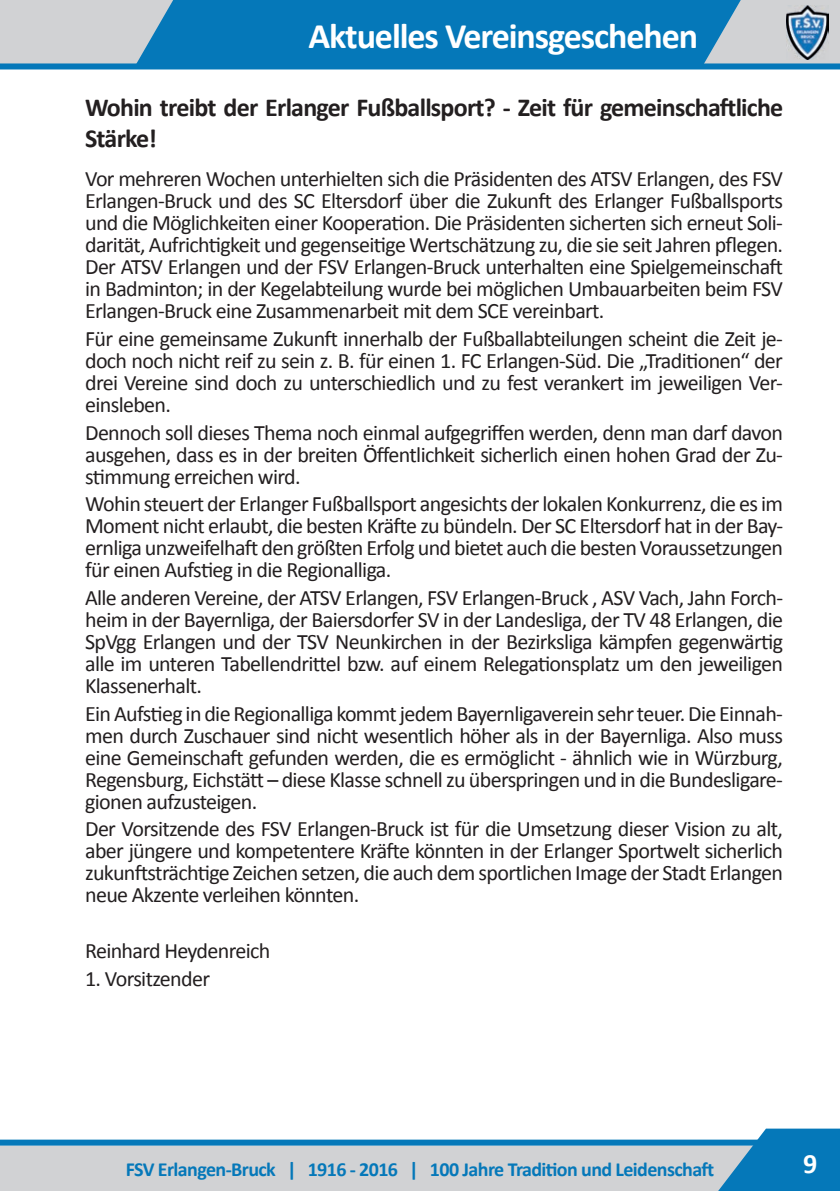
<style>
.page{position:relative;width:840px;height:1191px;background:#fff}
.page>*{position:absolute;margin:0;border:0;box-sizing:border-box;transform-origin:0 0}
.t1{font:700 36px "Calibri";letter-spacing:-.03em;color:#fff}
.t2{font:700 28px "Calibri";color:#fff}
.t3{font:700 26px/31.2px "Calibri";letter-spacing:-.03em;color:#231f20}
.t4{font:22px/22px "Calibri";letter-spacing:-.03em;color:#231f20;text-align:justify}
.t5{font:700 20px "Calibri";letter-spacing:-.03em;color:#0578b9}
</style>
<div class="page">
<div style="left:0;top:0;width:839px;height:63px;background:#d1d2d4"></div>
<div style="left:0;top:63px;width:839px;height:6px;background:#0578b9"></div>
<svg style="left:0;top:1128px;width:839px;height:63px"></svg>
<svg style="left:133px;top:0;width:615px;height:64px;background:#147ebb"></svg>
<img style="left:786px;top:6px;width:41px;height:54px">
<h1 class="t1" style="left:308px;top:10px;width:391px">Aktuelles Vereinsgeschehen</h1>
<p class="t3" style="left:85px;top:91px;width:699px">Wohin treibt der Erlanger Fußballsport? - Zeit für gemeinschaftliche<br>Stärke!</p>
<p class="t4" style="left:85px;top:167px;width:699px">Vor mehreren Wochen unterhielten sich die Präsidenten des ATSV Erlangen, des FSV Erlangen-Bruck und des SC Eltersdorf über die Zukunft des Erlanger Fußballsports und die Möglichkeiten einer Kooperation. Die Präsidenten sicherten sich erneut Soli&shy;darität, Aufrichtigkeit und gegenseitige Wertschätzung zu, die sie seit Jahren pflegen.<br>Der ATSV Erlangen und der FSV Erlangen-Bruck unterhalten eine Spielgemeinschaft in Badminton; in der Kegelabteilung wurde bei möglichen Umbauarbeiten beim FSV Erlangen-Bruck eine Zusammenarbeit mit dem SCE vereinbart.</p>
<p class="t4" style="left:85px;top:327px;width:699px">Für eine gemeinsame Zukunft innerhalb der Fußballabteilungen scheint die Zeit je&shy;doch noch nicht reif zu sein z. B. für einen 1. FC Erlangen-Süd. Die „Traditionen“ der drei Vereine sind doch zu unterschiedlich und zu fest verankert im jeweiligen Ver&shy;einsleben.</p>
<p class="t4" style="left:85px;top:421px;width:699px">Dennoch soll dieses Thema noch einmal aufgegriffen werden, denn man darf davon ausgehen, dass es in der breiten Öffentlichkeit sicherlich einen hohen Grad der Zu&shy;stimmung erreichen wird.</p>
<p class="t4" style="left:85px;top:492px;width:699px">Wohin steuert der Erlanger Fußballsport angesichts der lokalen Konkurrenz, die es im Moment nicht erlaubt, die besten Kräfte zu bündeln. Der SC Eltersdorf hat in der Bay&shy;ernliga unzweifelhaft den größten Erfolg und bietet auch die besten Voraussetzungen für einen Aufstieg in die Regionalliga.</p>
<p class="t4" style="left:85px;top:586px;width:699px">Alle anderen Vereine, der ATSV Erlangen, FSV Erlangen-Bruck , ASV Vach, Jahn Forch&shy;heim in der Bayernliga, der Baiersdorfer SV in der Landesliga, der TV 48 Erlangen, die SpVgg Erlangen und der TSV Neunkirchen in der Bezirksliga kämpfen gegenwärtig alle im unteren Tabellendrittel bzw. auf einem Relegationsplatz um den jeweiligen Klassenerhalt.</p>
<p class="t4" style="left:85px;top:702px;width:699px">Ein Aufstieg in die Regionalliga kommt jedem Bayernligaverein sehr teuer. Die Einnah&shy;men durch Zuschauer sind nicht wesentlich höher als in der Bayernliga. Also muss eine Gemeinschaft gefunden werden, die es ermöglicht - ähnlich wie in Würzburg, Regensburg, Eichstätt – diese Klasse schnell zu überspringen und in die Bundesligare&shy;gionen aufzusteigen.</p>
<p class="t4" style="left:85px;top:817px;width:699px">Der Vorsitzende des FSV Erlangen-Bruck ist für die Umsetzung dieser Vision zu alt, aber jüngere und kompetentere Kräfte könnten in der Erlanger Sportwelt sicherlich zukunftsträchtige Zeichen setzen, die auch dem sportlichen Image der Stadt Erlangen neue Akzente verleihen könnten.</p>
<p class="t4" style="left:85px;top:939px;width:187px">Reinhard Heydenreich</p>
<p class="t4" style="left:85px;top:966px;width:126px">1. V orsitzender</p>
<p class="t5" style="left:126px;top:1155px;width:589px">FSV Erlangen-Bruck | 1916 - 2016 | 100 Jahre Tradition und Leidenschaft</p>
<p class="t2" style="left:802px;top:1144px;width:16px">9</p>
</div>
